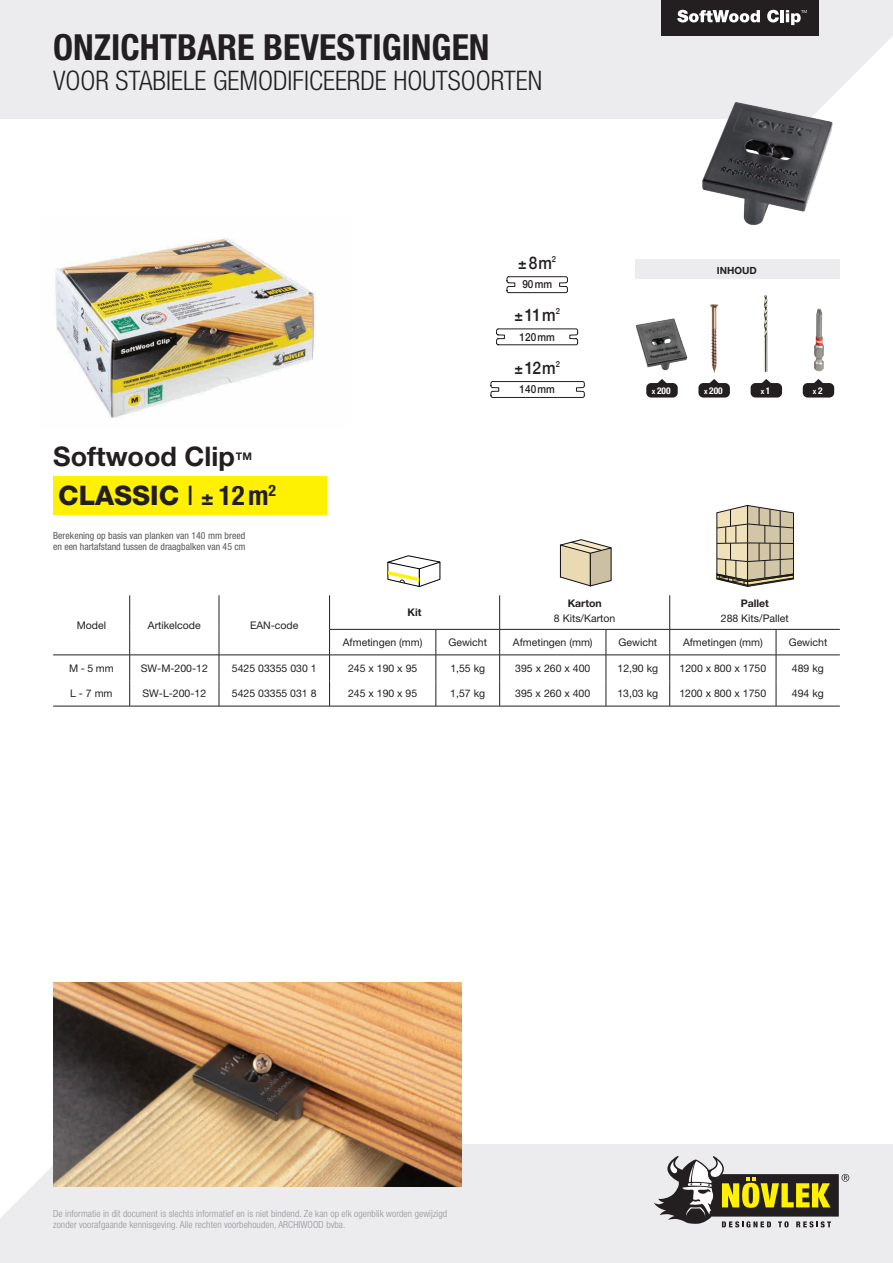
<style>
.page{position:relative;width:893px;height:1263px;background:#fff}
.page>*{position:absolute;margin:0;border:0;box-sizing:border-box;transform-origin:0 0}
.t1{font:700 condensed 36px "Helvetica Neue LT Std";color:#231f20}
.t2{font:300 condensed 27px "Helvetica Neue LT Std";color:#231f20}
.t3{font:800 27px "Helvetica Neue LT Std";color:#231f20}
.t4{font:700 27px "Helvetica Neue LT Std";color:#231f20}
.t5{font:500 17.25px "Helvetica Neue";letter-spacing:.065em;color:#231f20;scale:.9 1}
.t6{font:500 11.1px "Helvetica Neue";color:#231f20;scale:.9 1}
.t7{font:10.5px "Helvetica Neue LT Std";color:#231f20}
.t8{font:700 10.5px "Helvetica Neue LT Std";color:#231f20}
.t9{font:700 9.9px "Helvetica Neue LT Std";color:#231f20}
.t10{font:300 condensed 9.75px/11.2px "Helvetica Neue LT Std";letter-spacing:.01em;color:#939598}
.t11{font:condensed 9.75px "Helvetica Neue LT Std";color:#57585a}
.t12{font:700 condensed 9.45px "Helvetica Neue";color:#fff}
.t13{font:700 condensed 7.65px "Helvetica Neue";color:#fff}
.s1{font-weight:400}
.s2{font-weight:700;font-stretch:condensed;font-size:21px}
.s3{font-weight:700;font-stretch:condensed}
.s4{font-size:15.9px}
.s5{font-size:7.65px}
.s6{font-size:9.45px}
</style>
<div class="page">
<div style="left:0;top:0;width:893px;height:119px;background:#ececee"></div>
<div style="left:0;top:1144px;width:893px;height:119px;background:#ececee"></div>
<svg style="left:0;top:1144px;width:123px;height:74px"></svg>
<svg style="left:654px;top:1156px;width:195px;height:71px"></svg>
<img style="left:55px;top:238px;width:261px;height:180px">
<div style="left:53px;top:476px;width:273px;height:38px;background:#fff101"></div>
<img style="left:53px;top:982px;width:408px;height:204px">
<img style="left:682px;top:75px;width:176px;height:176px;border-radius:88px">
<div style="left:662px;top:0;width:157px;height:35px;background:#231f20"></div>
<svg style="left:677px;top:10px;width:83px;height:13px"></svg>
<svg style="left:767px;top:10px;width:126px;height:149px"></svg>
<img style="left:636px;top:318px;width:52px;height:53px">
<img style="left:709px;top:304px;width:10px;height:69px">
<div style="left:636px;top:259px;width:204px;height:20px;background:#ececee"></div>
<img style="left:814px;top:308px;width:10px;height:63px">
<svg style="left:657px;top:379px;width:10px;height:4px"></svg>
<div style="left:646px;top:383px;width:32px;height:14px;background:#231f20;border-radius:5px"></div>
<svg style="left:710px;top:379px;width:9px;height:4px"></svg>
<div style="left:698px;top:383px;width:32px;height:14px;background:#231f20;border-radius:5px"></div>
<svg style="left:762px;top:381px;width:9px;height:2px"></svg>
<div style="left:751px;top:383px;width:31px;height:14px;background:#231f20;border-radius:5px"></div>
<svg style="left:814px;top:379px;width:9px;height:4px"></svg>
<div style="left:803px;top:383px;width:31px;height:14px;background:#231f20;border-radius:5px"></div>
<img style="left:763px;top:295px;width:6px;height:86px">
<svg style="left:388px;top:556px;width:52px;height:31px"></svg>
<svg style="left:717px;top:505px;width:77px;height:82px;background:#bfb59b"></svg>
<svg style="left:560px;top:539px;width:51px;height:47px;background:#cdc3aa"></svg>
<svg style="left:490px;top:381px;width:95px;height:17px"></svg>
<svg style="left:496px;top:328px;width:82px;height:17px"></svg>
<svg style="left:506px;top:276px;width:62px;height:17px"></svg>
<hr style="left:329px;top:629px;width:107px;height:1px;background:#231f20">
<hr style="left:436px;top:629px;width:64px;height:1px;background:#231f20">
<hr style="left:500px;top:629px;width:106px;height:1px;background:#231f20">
<hr style="left:606px;top:629px;width:64px;height:1px;background:#231f20">
<hr style="left:670px;top:629px;width:106px;height:1px;background:#231f20">
<hr style="left:776px;top:629px;width:64px;height:1px;background:#231f20">
<hr style="left:330px;top:655px;width:106px;height:1px;background:#231f20">
<hr style="left:436px;top:655px;width:64px;height:1px;background:#231f20">
<hr style="left:500px;top:655px;width:106px;height:1px;background:#231f20">
<hr style="left:606px;top:655px;width:64px;height:1px;background:#231f20">
<hr style="left:670px;top:655px;width:106px;height:1px;background:#231f20">
<hr style="left:776px;top:655px;width:64px;height:1px;background:#231f20">
<hr style="left:130px;top:706px;width:89px;height:1px;background:#231f20">
<hr style="left:219px;top:706px;width:111px;height:1px;background:#231f20">
<hr style="left:499px;top:595px;width:1px;height:34px;background:#231f20">
<svg style="left:436px;top:629px;width:1px;height:77px"></svg>
<svg style="left:606px;top:629px;width:1px;height:77px"></svg>
<svg style="left:776px;top:629px;width:1px;height:77px"></svg>
<hr style="left:53px;top:655px;width:77px;height:1px;background:#231f20">
<hr style="left:130px;top:655px;width:89px;height:1px;background:#231f20">
<hr style="left:219px;top:655px;width:111px;height:1px;background:#231f20">
<hr style="left:129px;top:595px;width:1px;height:34px;background:#231f20">
<hr style="left:219px;top:595px;width:1px;height:34px;background:#231f20">
<hr style="left:329px;top:595px;width:1px;height:34px;background:#231f20">
<svg style="left:129px;top:629px;width:1px;height:77px"></svg>
<svg style="left:219px;top:629px;width:1px;height:77px"></svg>
<svg style="left:329px;top:629px;width:1px;height:77px"></svg>
<svg style="left:499px;top:629px;width:1px;height:77px"></svg>
<svg style="left:669px;top:629px;width:1px;height:77px"></svg>
<hr style="left:53px;top:706px;width:77px;height:1px;background:#231f20">
<hr style="left:669px;top:595px;width:1px;height:34px;background:#231f20">
<hr style="left:330px;top:706px;width:106px;height:1px;background:#231f20">
<hr style="left:436px;top:706px;width:64px;height:1px;background:#231f20">
<hr style="left:500px;top:706px;width:106px;height:1px;background:#231f20">
<hr style="left:606px;top:706px;width:64px;height:1px;background:#231f20">
<hr style="left:670px;top:706px;width:106px;height:1px;background:#231f20">
<hr style="left:776px;top:706px;width:64px;height:1px;background:#231f20">
<p class="t1" style="left:53px;top:25px;width:438px">ONZICHTBARE BEVESTIGINGEN</p>
<p class="t2" style="left:53px;top:65px;width:491px">VOOR STABIELE GEMODIFICEERDE HOUTSOORTEN</p>
<p class="t4" style="left:53px;top:439px;width:183px">Softwood Clip</p>
<p class="t8" style="left:236px;top:450px;width:18px">TM</p>
<p class="t3" style="left:58px;top:479px;width:219px">CLASSIC <span class="s1">I</span> <span class="s2">±</span> <span class="s3">12m</span><sup>2</sup></p>
<p class="t11" style="left:53px;top:529px;width:194px">Berekening op basis van planken van 140 mm breed</p>
<p class="t11" style="left:53px;top:541px;width:194px">en een hartafstand tussen de draagbalken van 45 cm</p>
<p class="t7" style="left:77px;top:619px;width:31px">Model</p>
<p class="t7" style="left:148px;top:619px;width:54px">Artikelcode</p>
<p class="t7" style="left:250px;top:619px;width:50px">EAN-code</p>
<p class="t8" style="left:408px;top:606px;width:15px">Kit</p>
<p class="t5" style="left:518px;top:249px;width:44px"><span class="s4">±</span>8m<sup>2</sup></p>
<p class="t6" style="left:522px;top:275px;width:35px">90mm</p>
<p class="t5" style="left:514px;top:301px;width:52px"><span class="s4">±</span>11m<sup>2</sup></p>
<p class="t6" style="left:520px;top:328px;width:41px">120mm</p>
<p class="t5" style="left:514px;top:354px;width:52px"><span class="s4">±</span>12m<sup>2</sup></p>
<p class="t6" style="left:520px;top:380px;width:41px">140mm</p>
<p class="t9" style="left:717px;top:264px;width:41px">INHOUD</p>
<p class="t12" style="left:652px;top:382px;width:20px"><span class="s5">x</span> 200</p>
<p class="t12" style="left:704px;top:382px;width:20px"><span class="s5">x</span> 200</p>
<p class="t13" style="left:761px;top:384px;width:11px">x<span class="s6">1</span></p>
<p class="t13" style="left:813px;top:384px;width:11px">x<span class="s6">2</span></p>
<p class="t8" style="left:568px;top:596px;width:36px">Karton</p>
<p class="t7" style="left:554px;top:612px;width:63px">8 Kits/Karton</p>
<p class="t8" style="left:741px;top:596px;width:30px">Pallet</p>
<p class="t7" style="left:721px;top:612px;width:69px">288 Kits/Pallet</p>
<p class="t7" style="left:343px;top:636px;width:81px">Afmetingen (mm)</p>
<p class="t7" style="left:448px;top:636px;width:40px">Gewicht</p>
<p class="t7" style="left:513px;top:636px;width:81px">Afmetingen (mm)</p>
<p class="t7" style="left:618px;top:636px;width:40px">Gewicht</p>
<p class="t7" style="left:683px;top:636px;width:81px">Afmetingen (mm)</p>
<p class="t7" style="left:789px;top:636px;width:40px">Gewicht</p>
<p class="t7" style="left:69px;top:662px;width:46px">M - 5 mm</p>
<p class="t7" style="left:141px;top:662px;width:69px">SW-M-200-12</p>
<p class="t7" style="left:232px;top:662px;width:86px">5425 03355 030 1</p>
<p class="t7" style="left:348px;top:662px;width:71px">245 x 190 x 95</p>
<p class="t7" style="left:450px;top:662px;width:36px">1,55 kg</p>
<p class="t7" style="left:515px;top:662px;width:77px">395 x 260 x 400</p>
<p class="t7" style="left:617px;top:662px;width:42px">12,90 kg</p>
<p class="t7" style="left:679px;top:662px;width:88px">1200 x 800 x 1750</p>
<p class="t7" style="left:792px;top:662px;width:33px">489 kg</p>
<p class="t7" style="left:70px;top:687px;width:44px">L - 7 mm</p>
<p class="t7" style="left:142px;top:687px;width:65px">SW-L-200-12</p>
<p class="t7" style="left:232px;top:687px;width:86px">5425 03355 031 8</p>
<p class="t7" style="left:348px;top:687px;width:71px">245 x 190 x 95</p>
<p class="t7" style="left:450px;top:687px;width:36px">1,57 kg</p>
<p class="t7" style="left:515px;top:687px;width:77px">395 x 260 x 400</p>
<p class="t7" style="left:617px;top:687px;width:42px">13,03 kg</p>
<p class="t7" style="left:679px;top:687px;width:88px">1200 x 800 x 1750</p>
<p class="t7" style="left:792px;top:687px;width:33px">494 kg</p>
<p class="t10" style="left:53px;top:1208px;width:396px">De informatie in dit document is slechts informatief en is niet bindend. Ze kan op elk ogenblik worden gewijzigd zonder voorafgaande kennisgeving. Alle rechten voorbehouden, ARCHIWOOD bvba.</p>
</div>
